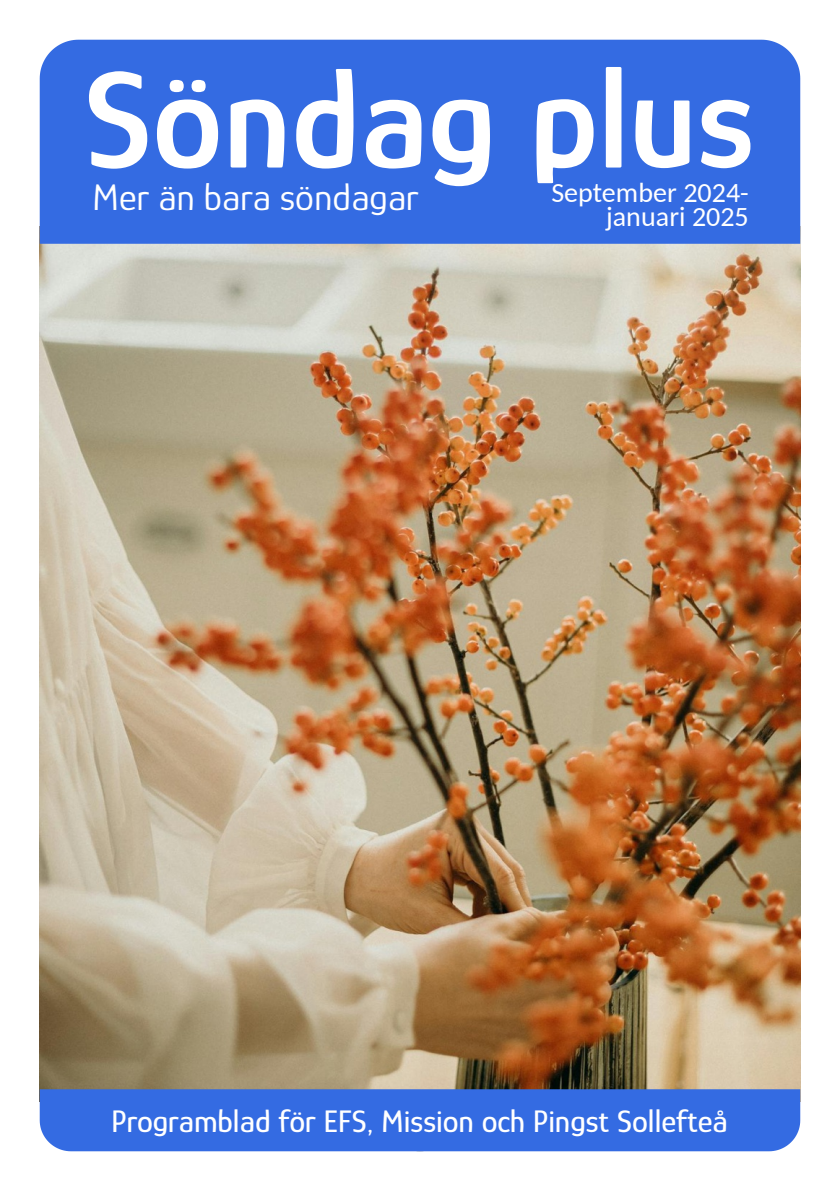
<style>
.page{position:relative;width:840px;height:1191px;background:#fff}
.page>*{position:absolute;margin:0;border:0;box-sizing:border-box;transform-origin:0 0}
.t1{font:600 142px "Glory";color:#fff}
.t2{font:38px "Glory";color:#fff}
.t3{font:500 32px "Glory";color:#fff}
.t4{font:28px/24px "Carlito";color:#fff;text-align:right}
.s1{font-family:"Carlito";font-weight:700;font-size:44px}
</style>
<div class="page">
<img style="left:40px;top:244px;width:759px;height:845px">
<div style="left:40px;top:40px;width:759px;height:204px;background:#346be2"></div>
<div style="left:40px;top:1089px;width:759px;height:62px;background:#346be2"></div>
<h1 class="t1" style="left:84px;top:40px;width:671px">Söndag plus</h1>
<p class="t2" style="left:92px;top:176px;width:328px">Mer än bara söndagar</p>
<p class="t4" style="left:551px;top:183px;width:199px">September 2024- januari 2025</p>
<p class="t3" style="left:111px;top:1103px;width:618px">Programblad för EFS, Mi<span class="s1">1</span>ssion och Pingst Sollefteå</p>
</div>
